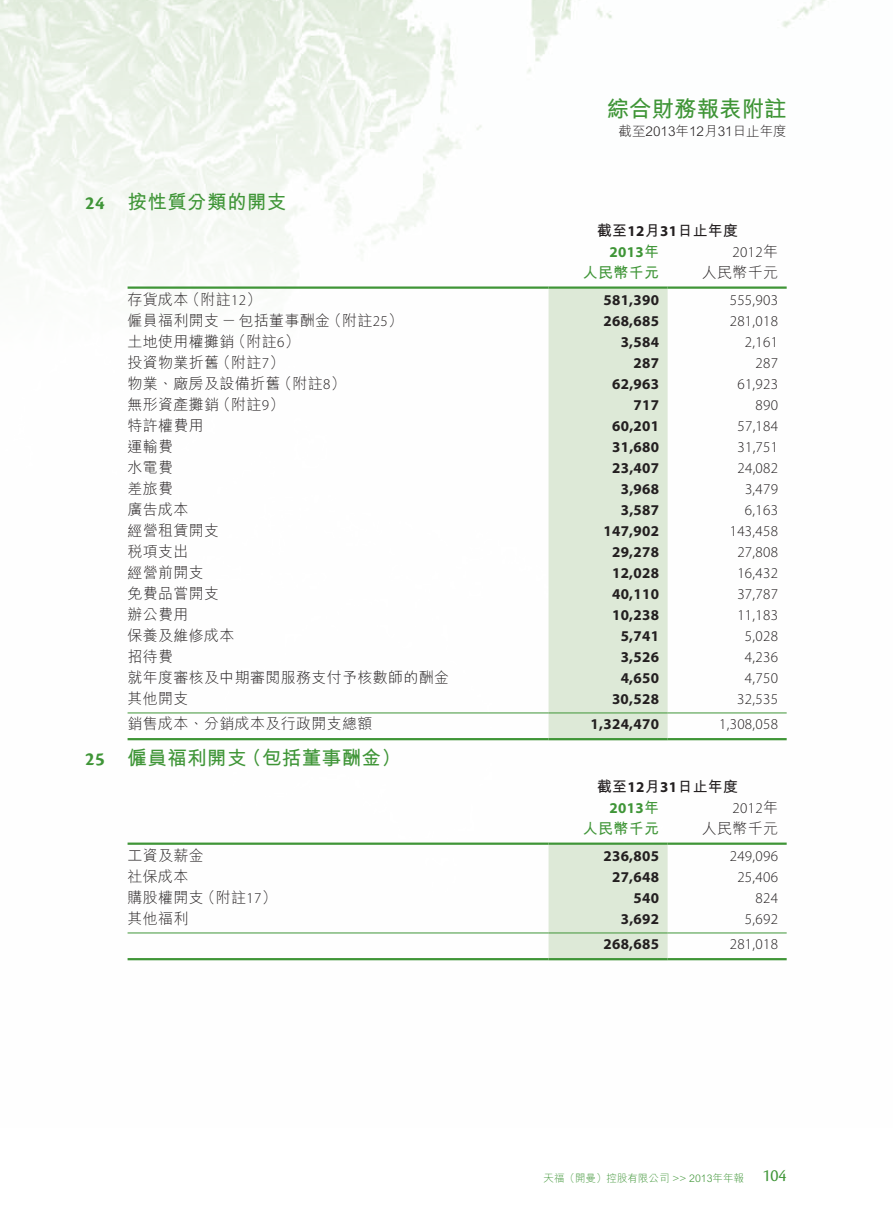
<style>
.page{position:relative;width:893px;height:1212px;background:#fff}
.page>*{position:absolute;margin:0;border:0;box-sizing:border-box;transform-origin:0 0}
.t1{font:700 22.5px "M Hei HK";color:#3f9537}
.t2{font:700 19.5px "M Hei HK";letter-spacing:.02em;color:#3f9537}
.t3{font:300 15px "M Hei HK";letter-spacing:.02em;color:#231f20}
.t4{font:300 15px "Myriad Pro";letter-spacing:.02em;color:#231f20}
.t5{font:700 15px "Myriad Pro";letter-spacing:.02em;color:#231f20}
.t6{font:700 15px "M Hei HK";letter-spacing:.02em;color:#231f20}
.t7{font:700 15px "Myriad Pro";letter-spacing:.02em;color:#3f9537}
.t8{font:700 15px "M Hei HK";letter-spacing:.02em;color:#3f9537}
.t9{font:300 13.5px "M Hei HK";color:#231f20}
.t10{font:300 10.5px "M Hei HK";color:#3f9537}
.s1{font-family:"Cronos Pro"}
.s2{font-family:"Myriad Pro"}
.s3{font-family:"M Hei HK"}
.s4{font-family:"Cronos Pro Disp";font-weight:400;font-size:18px}
</style>
<div class="page">
<img style="left:0;top:0;width:826px;height:961px">
<div style="left:549px;top:289px;width:119px;height:449px;background:#dde9d7"></div>
<hr style="left:128px;top:286px;width:421px;height:3px;background:#3f9537">
<hr style="left:549px;top:286px;width:119px;height:3px;background:#3f9537">
<hr style="left:668px;top:286px;width:119px;height:3px;background:#3f9537">
<hr style="left:128px;top:712px;width:421px;height:1px;background:#3f9537">
<hr style="left:549px;top:712px;width:119px;height:1px;background:#3f9537">
<hr style="left:668px;top:712px;width:119px;height:1px;background:#3f9537">
<hr style="left:128px;top:738px;width:421px;height:2px;background:#3f9537">
<hr style="left:549px;top:738px;width:119px;height:2px;background:#3f9537">
<hr style="left:668px;top:738px;width:119px;height:2px;background:#3f9537">
<div style="left:549px;top:845px;width:119px;height:113px;background:#dde9d7"></div>
<hr style="left:128px;top:842px;width:421px;height:3px;background:#3f9537">
<hr style="left:549px;top:842px;width:119px;height:3px;background:#3f9537">
<hr style="left:668px;top:842px;width:119px;height:3px;background:#3f9537">
<hr style="left:128px;top:932px;width:421px;height:1px;background:#3f9537">
<hr style="left:549px;top:932px;width:119px;height:1px;background:#3f9537">
<hr style="left:668px;top:932px;width:119px;height:1px;background:#3f9537">
<hr style="left:128px;top:958px;width:421px;height:2px;background:#3f9537">
<hr style="left:549px;top:958px;width:119px;height:2px;background:#3f9537">
<hr style="left:668px;top:958px;width:119px;height:2px;background:#3f9537">
<h2 class="t2" style="left:85px;top:187px;width:203px"><span class="s1">24</span> 按性質分類的開支</h2>
<h1 class="t1" style="left:607px;top:92px;width:181px">綜合財務報表附註</h1>
<p class="t9" style="left:619px;top:121px;width:170px">截至2013年12月31日止年度</p>
<p class="t6" style="left:597px;top:219px;width:143px">截至<span class="s2">12</span>月<span class="s2">31</span>日止年度</p>
<p class="t7" style="left:610px;top:242px;width:51px">2013<span class="s3">年</span></p>
<p class="t4" style="left:733px;top:244px;width:47px">2012<span class="s3">年</span></p>
<p class="t8" style="left:583px;top:261px;width:78px">人民幣千元</p>
<p class="t3" style="left:702px;top:262px;width:78px">人民幣千元</p>
<p class="t3" style="left:128px;top:289px;width:135px">存貨成本（附註<span class="s2">12</span>）</p>
<p class="t5" style="left:603px;top:290px;width:57px">581,390</p>
<p class="t4" style="left:730px;top:292px;width:50px">555,903</p>
<p class="t3" style="left:128px;top:310px;width:277px">僱員福利開支－包括董事酬金（附註<span class="s2">25</span>）</p>
<p class="t5" style="left:603px;top:311px;width:57px">268,685</p>
<p class="t4" style="left:730px;top:313px;width:50px">281,018</p>
<p class="t3" style="left:128px;top:331px;width:174px">土地使用權攤銷（附註<span class="s2">6</span>）</p>
<p class="t5" style="left:621px;top:332px;width:40px">3,584</p>
<p class="t4" style="left:745px;top:334px;width:35px">2,161</p>
<p class="t3" style="left:128px;top:352px;width:158px">投資物業折舊（附註<span class="s2">7</span>）</p>
<p class="t5" style="left:633px;top:353px;width:27px">287</p>
<p class="t4" style="left:755px;top:355px;width:24px">287</p>
<p class="t3" style="left:128px;top:373px;width:220px">物業、廠房及設備折舊（附註<span class="s2">8</span>）</p>
<p class="t5" style="left:612px;top:374px;width:49px">62,963</p>
<p class="t4" style="left:737px;top:376px;width:42px">61,923</p>
<p class="t3" style="left:128px;top:394px;width:158px">無形資產攤銷（附註<span class="s2">9</span>）</p>
<p class="t5" style="left:633px;top:395px;width:27px">717</p>
<p class="t4" style="left:756px;top:397px;width:24px">890</p>
<p class="t3" style="left:128px;top:415px;width:78px">特許權費用</p>
<p class="t5" style="left:612px;top:416px;width:49px">60,201</p>
<p class="t4" style="left:737px;top:418px;width:42px">57,184</p>
<p class="t3" style="left:128px;top:436px;width:47px">運輸費</p>
<p class="t5" style="left:612px;top:437px;width:49px">31,680</p>
<p class="t4" style="left:737px;top:439px;width:42px">31,751</p>
<p class="t3" style="left:128px;top:457px;width:47px">水電費</p>
<p class="t5" style="left:612px;top:458px;width:49px">23,407</p>
<p class="t4" style="left:737px;top:460px;width:42px">24,082</p>
<p class="t3" style="left:128px;top:478px;width:47px">差旅費</p>
<p class="t5" style="left:621px;top:479px;width:40px">3,968</p>
<p class="t4" style="left:745px;top:481px;width:35px">3,479</p>
<p class="t3" style="left:128px;top:499px;width:62px">廣告成本</p>
<p class="t5" style="left:621px;top:500px;width:40px">3,587</p>
<p class="t4" style="left:745px;top:502px;width:35px">6,163</p>
<p class="t3" style="left:128px;top:520px;width:93px">經營租賃開支</p>
<p class="t5" style="left:603px;top:521px;width:57px">147,902</p>
<p class="t4" style="left:730px;top:523px;width:50px">143,458</p>
<p class="t3" style="left:128px;top:541px;width:62px">稅項支出</p>
<p class="t5" style="left:612px;top:542px;width:49px">29,278</p>
<p class="t4" style="left:737px;top:544px;width:42px">27,808</p>
<p class="t3" style="left:128px;top:562px;width:78px">經營前開支</p>
<p class="t5" style="left:612px;top:563px;width:49px">12,028</p>
<p class="t4" style="left:737px;top:565px;width:42px">16,432</p>
<p class="t3" style="left:128px;top:583px;width:93px">免費品嘗開支</p>
<p class="t5" style="left:612px;top:584px;width:49px">40,110</p>
<p class="t4" style="left:737px;top:586px;width:42px">37,787</p>
<p class="t3" style="left:128px;top:604px;width:62px">辦公費用</p>
<p class="t5" style="left:612px;top:605px;width:49px">10,238</p>
<p class="t4" style="left:737px;top:607px;width:42px">11,183</p>
<p class="t3" style="left:128px;top:625px;width:108px">保養及維修成本</p>
<p class="t5" style="left:621px;top:626px;width:40px">5,741</p>
<p class="t4" style="left:745px;top:628px;width:35px">5,028</p>
<p class="t3" style="left:128px;top:646px;width:47px">招待費</p>
<p class="t5" style="left:621px;top:647px;width:40px">3,526</p>
<p class="t4" style="left:745px;top:649px;width:35px">4,236</p>
<p class="t3" style="left:128px;top:667px;width:323px">就年度審核及中期審閱服務支付予核數師的酬金</p>
<p class="t5" style="left:621px;top:668px;width:40px">4,650</p>
<p class="t4" style="left:745px;top:670px;width:35px">4,750</p>
<p class="t3" style="left:128px;top:688px;width:62px">其他開支</p>
<p class="t5" style="left:612px;top:689px;width:49px">30,528</p>
<p class="t4" style="left:737px;top:691px;width:42px">32,535</p>
<p class="t3" style="left:128px;top:713px;width:246px">銷售成本、分銷成本及行政開支總額</p>
<p class="t5" style="left:591px;top:714px;width:70px">1,324,470</p>
<p class="t4" style="left:719px;top:716px;width:61px">1,308,058</p>
<h2 class="t2" style="left:85px;top:743px;width:317px"><span class="s1">25</span> 僱員福利開支（包括董事酬金）</h2>
<p class="t6" style="left:597px;top:775px;width:143px">截至<span class="s2">12</span>月<span class="s2">31</span>日止年度</p>
<p class="t7" style="left:610px;top:798px;width:51px">2013<span class="s3">年</span></p>
<p class="t4" style="left:733px;top:800px;width:47px">2012<span class="s3">年</span></p>
<p class="t8" style="left:583px;top:817px;width:78px">人民幣千元</p>
<p class="t3" style="left:702px;top:818px;width:78px">人民幣千元</p>
<p class="t3" style="left:128px;top:845px;width:78px">工資及薪金</p>
<p class="t5" style="left:603px;top:846px;width:57px">236,805</p>
<p class="t4" style="left:730px;top:848px;width:50px">249,096</p>
<p class="t3" style="left:128px;top:866px;width:62px">社保成本</p>
<p class="t5" style="left:612px;top:867px;width:49px">27,648</p>
<p class="t4" style="left:737px;top:869px;width:42px">25,406</p>
<p class="t3" style="left:128px;top:887px;width:151px">購股權開支（附註<span class="s2">17</span>）</p>
<p class="t5" style="left:633px;top:888px;width:27px">540</p>
<p class="t4" style="left:756px;top:890px;width:24px">824</p>
<p class="t3" style="left:128px;top:908px;width:62px">其他福利</p>
<p class="t5" style="left:621px;top:909px;width:40px">3,692</p>
<p class="t4" style="left:745px;top:911px;width:35px">5,692</p>
<p class="t5" style="left:603px;top:934px;width:57px">268,685</p>
<p class="t4" style="left:730px;top:936px;width:50px">281,018</p>
<p class="t10" style="left:544px;top:1171px;width:245px">天福（開曼）控股有限公司 &gt;&gt; 2013年年報 <span class="s4">104</span></p>
</div>
